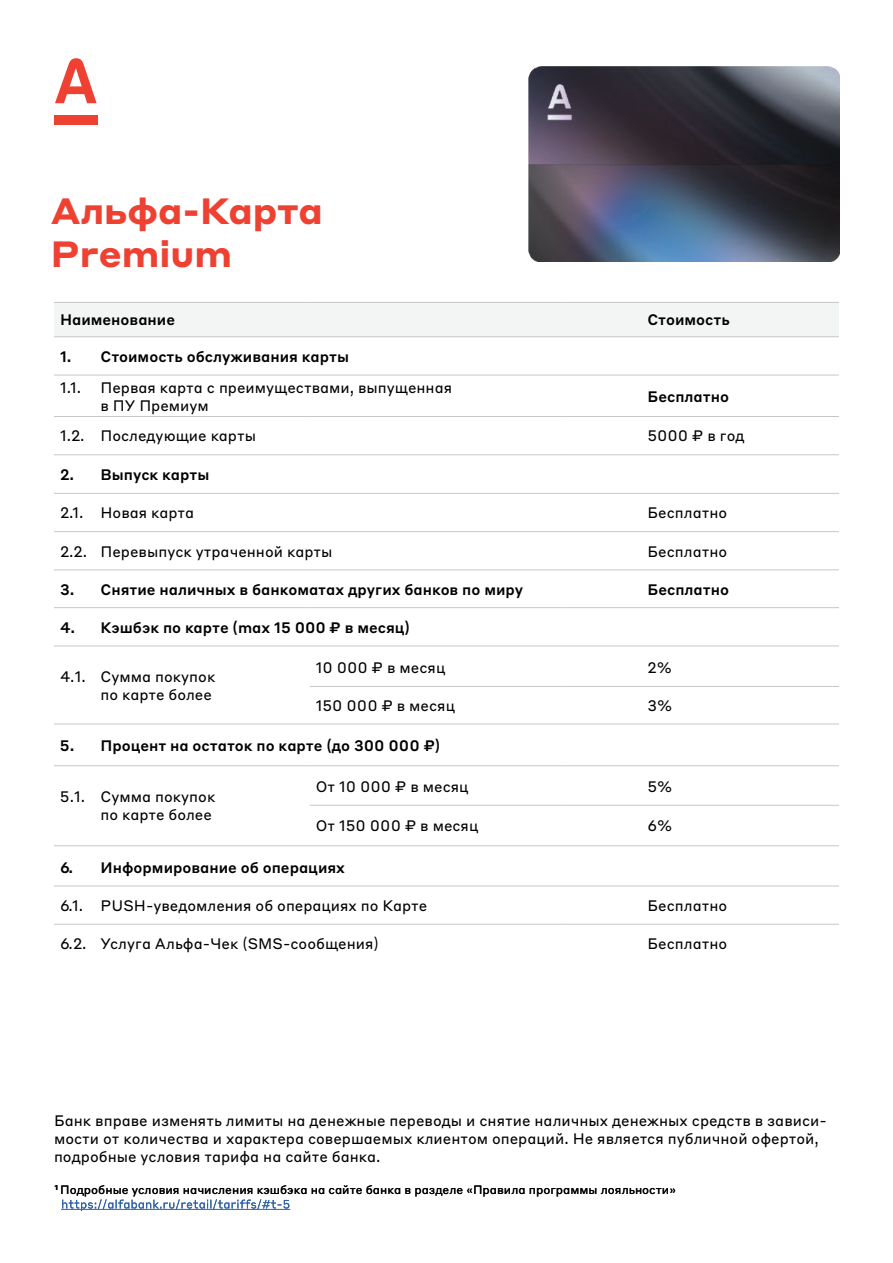
<style>
.page{position:relative;width:893px;height:1263px;background:#fff}
.page>*{position:absolute;margin:0;border:0;box-sizing:border-box;transform-origin:0 0}
.t1{font:700 36px/43.2px "Styrene ALC";color:#ee4132}
.t2{font:15px/18px "Styrene BLC";color:#000}
.t3{font:500 15px "Styrene BLC";color:#000}
.t4{font:12px "Styrene BLC";color:#000}
</style>
<div class="page">
<div style="left:54px;top:302px;width:785px;height:35px;background:#f3f4f4"></div>
<hr style="left:54px;top:302px;width:256px;height:1px;background:#c6c7c8">
<hr style="left:310px;top:302px;width:256px;height:1px;background:#c6c7c8">
<hr style="left:566px;top:302px;width:273px;height:1px;background:#c6c7c8">
<hr style="left:54px;top:336px;width:256px;height:1px;background:#c6c7c8">
<hr style="left:310px;top:336px;width:256px;height:1px;background:#c6c7c8">
<hr style="left:566px;top:336px;width:273px;height:1px;background:#c6c7c8">
<hr style="left:54px;top:375px;width:256px;height:1px;background:#c6c7c8">
<hr style="left:310px;top:375px;width:256px;height:1px;background:#c6c7c8">
<hr style="left:566px;top:375px;width:273px;height:1px;background:#c6c7c8">
<hr style="left:54px;top:416px;width:256px;height:1px;background:#c6c7c8">
<hr style="left:310px;top:416px;width:256px;height:1px;background:#c6c7c8">
<hr style="left:566px;top:416px;width:273px;height:1px;background:#c6c7c8">
<hr style="left:54px;top:454px;width:256px;height:1px;background:#c6c7c8">
<hr style="left:310px;top:454px;width:256px;height:1px;background:#c6c7c8">
<hr style="left:566px;top:454px;width:273px;height:1px;background:#c6c7c8">
<hr style="left:54px;top:493px;width:256px;height:1px;background:#c6c7c8">
<hr style="left:310px;top:493px;width:256px;height:1px;background:#c6c7c8">
<hr style="left:566px;top:493px;width:273px;height:1px;background:#c6c7c8">
<hr style="left:54px;top:531px;width:256px;height:1px;background:#c6c7c8">
<hr style="left:310px;top:531px;width:256px;height:1px;background:#c6c7c8">
<hr style="left:566px;top:531px;width:273px;height:1px;background:#c6c7c8">
<hr style="left:54px;top:570px;width:256px;height:1px;background:#c6c7c8">
<hr style="left:310px;top:570px;width:256px;height:1px;background:#c6c7c8">
<hr style="left:566px;top:570px;width:273px;height:1px;background:#c6c7c8">
<div style="left:54px;top:116px;width:44px;height:9px;background:#ee4132"></div>
<svg style="left:55px;top:58px;width:42px;height:45px"></svg>
<hr style="left:54px;top:845px;width:256px;height:1px;background:#c6c7c8">
<hr style="left:310px;top:845px;width:256px;height:1px;background:#c6c7c8">
<hr style="left:566px;top:845px;width:273px;height:1px;background:#c6c7c8">
<hr style="left:54px;top:886px;width:512px;height:1px;background:#c6c7c8">
<hr style="left:566px;top:886px;width:273px;height:1px;background:#c6c7c8">
<hr style="left:54px;top:924px;width:512px;height:1px;background:#c6c7c8">
<hr style="left:566px;top:924px;width:273px;height:1px;background:#c6c7c8">
<hr style="left:54px;top:607px;width:256px;height:1px;background:#c6c7c8">
<hr style="left:310px;top:607px;width:256px;height:1px;background:#c6c7c8">
<hr style="left:566px;top:607px;width:273px;height:1px;background:#c6c7c8">
<hr style="left:54px;top:646px;width:256px;height:1px;background:#c6c7c8">
<hr style="left:310px;top:646px;width:256px;height:1px;background:#c6c7c8">
<hr style="left:566px;top:646px;width:273px;height:1px;background:#c6c7c8">
<hr style="left:310px;top:686px;width:256px;height:1px;background:#c6c7c8">
<hr style="left:566px;top:686px;width:273px;height:1px;background:#c6c7c8">
<hr style="left:54px;top:724px;width:256px;height:1px;background:#c6c7c8">
<hr style="left:310px;top:724px;width:256px;height:1px;background:#c6c7c8">
<hr style="left:566px;top:724px;width:273px;height:1px;background:#c6c7c8">
<hr style="left:54px;top:765px;width:256px;height:1px;background:#c6c7c8">
<hr style="left:310px;top:765px;width:256px;height:1px;background:#c6c7c8">
<hr style="left:566px;top:765px;width:273px;height:1px;background:#c6c7c8">
<hr style="left:310px;top:805px;width:256px;height:1px;background:#c6c7c8">
<hr style="left:566px;top:805px;width:273px;height:1px;background:#c6c7c8">
<hr style="left:61px;top:1209px;width:229px;height:1px;background:#2f62a6">
<svg style="left:62px;top:1199px;width:227px;height:12px"></svg>
<img style="left:528px;top:67px;width:312px;height:194px">
<h1 class="t1" style="left:51px;top:186px;width:274px">Альфа-Карта<br>Premium</h1>
<p class="t3" style="left:60px;top:307px;width:117px">Наименование</p>
<p class="t3" style="left:60px;top:343px;width:291px">1. Стоимость обслуживания карты</p>
<p class="t2" style="left:60px;top:377px;width:23px">1.1.</p>
<p class="t2" style="left:100px;top:377px;width:353px">Первая карта с преимуществами, выпущенная в ПУ Премиум</p>
<p class="t2" style="left:60px;top:426px;width:198px">1.2. Последующие карты</p>
<p class="t3" style="left:60px;top:462px;width:151px">2. Выпуск карты</p>
<p class="t2" style="left:60px;top:503px;width:136px">2.1. Новая карта</p>
<p class="t2" style="left:60px;top:541px;width:274px">2.2. Перевыпуск утраченной карты</p>
<p class="t3" style="left:60px;top:577px;width:465px">3. Снятие наличных в банкоматах других банков по миру</p>
<p class="t3" style="left:60px;top:614px;width:351px">4. Кэшбэк по карте (max 15 000 ₽ в месяц)</p>
<p class="t2" style="left:60px;top:666px;width:157px;text-align:right">4.1. Сумма покупок по карте более</p>
<p class="t2" style="left:316px;top:657px;width:131px">10 000 ₽ в месяц</p>
<p class="t2" style="left:316px;top:696px;width:141px">150 000 ₽ в месяц</p>
<p class="t3" style="left:60px;top:733px;width:382px">5. Процент на остаток по карте (до 300 000 ₽)</p>
<p class="t2" style="left:60px;top:786px;width:157px;text-align:right">5.1. Сумма покупок по карте более</p>
<p class="t2" style="left:316px;top:776px;width:154px">От 10 000 ₽ в месяц</p>
<p class="t2" style="left:316px;top:816px;width:164px">От 150 000 ₽ в месяц</p>
<p class="t3" style="left:647px;top:307px;width:84px">Стоимость</p>
<p class="t3" style="left:647px;top:383px;width:83px">Бесплатно</p>
<p class="t2" style="left:647px;top:426px;width:99px">5000 ₽ в год</p>
<p class="t2" style="left:647px;top:503px;width:81px">Бесплатно</p>
<p class="t2" style="left:647px;top:541px;width:81px">Бесплатно</p>
<p class="t3" style="left:647px;top:577px;width:83px">Бесплатно</p>
<p class="t2" style="left:647px;top:657px;width:26px">2%</p>
<p class="t2" style="left:647px;top:696px;width:26px">3%</p>
<p class="t2" style="left:647px;top:776px;width:26px">5%</p>
<p class="t2" style="left:647px;top:816px;width:27px">6%</p>
<p class="t3" style="left:60px;top:854px;width:287px">6. Информирование об операциях</p>
<p class="t2" style="left:60px;top:895px;width:369px">6.1. PUSH-уведомления об операциях по Карте</p>
<p class="t2" style="left:647px;top:895px;width:81px">Бесплатно</p>
<p class="t2" style="left:60px;top:933px;width:320px">6.2. Услуга Альфа-Чек (SMS-сообщения)</p>
<p class="t2" style="left:647px;top:933px;width:81px">Бесплатно</p>
<p class="t2" style="left:54px;top:1110px;width:774px">Банк вправе изменять лимиты на денежные переводы и снятие наличных денежных средств в зависи&shy;мости от количества и характера совершаемых клиентом операций. Не является публичной офертой, подробные условия тарифа на сайте банка.</p>
<p class="t4" style="left:55px;top:1180px;width:622px"><sup>1</sup> Подробные условия начисления кэшбэка на сайте банка в разделе «Правила программы лояльности»</p>
</div>
